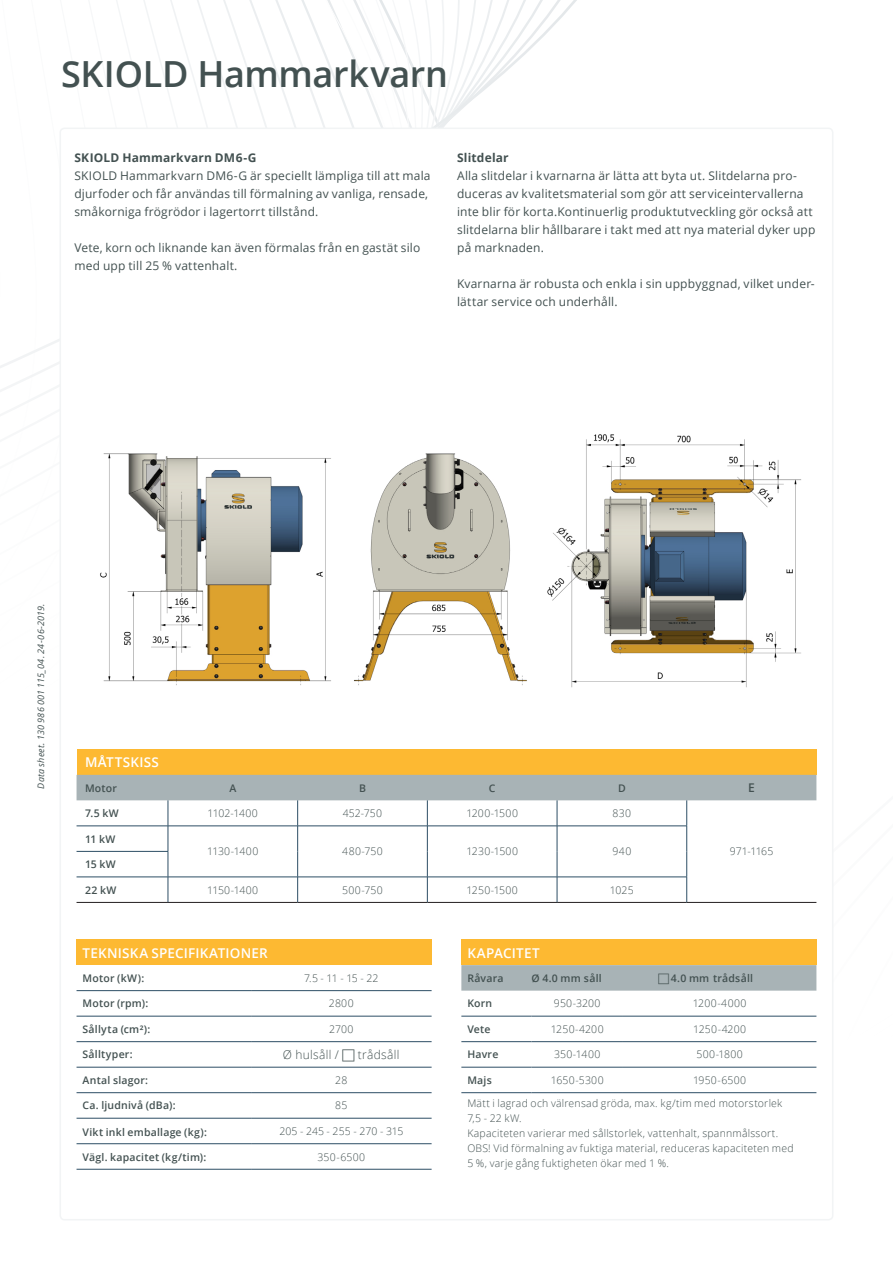
<style>
.page{position:relative;width:893px;height:1263px;background:#fff}
.page>*{position:absolute;margin:0;border:0;box-sizing:border-box;transform-origin:0 0}
.headline_2{font:600 36px "Open Sans";letter-spacing:-.005em;color:#435151}
.table_top_white_text{font:600 13.5px "Open Sans";letter-spacing:.015em;color:#fff}
.body_text{font:12px/18px "Open Sans";letter-spacing:.015em;color:#435151}
.t1{font:300 12px "Open Sans";letter-spacing:.025em;color:#435151}
.table_headline{font:600 12px "Open Sans";color:#435151}
.table_body_text{font:300 10.5px/15px "Open Sans";letter-spacing:.02em;color:#435151}
.table_headline-2{font:600 10.5px "Open Sans";letter-spacing:.02em;color:#435151}
.table_body_text-2{font:300 10.5px "Open Sans";letter-spacing:-.005em;color:#435151}
.table_body_text-3{font:300 10.5px "Open Sans";letter-spacing:.04em;color:#435151}
.table_body_text-4{font:300 10.5px "Open Sans";letter-spacing:-.015em;color:#435151}
.all_rights_reserved{font:italic 9px "Open Sans";letter-spacing:.02em;color:#435151}
.s1{font-weight:700}
</style>
<div class="page">
<svg style="left:264px;top:0;width:313px;height:128px"></svg>
<img style="left:100px;top:434px;width:702px;height:254px">
<div style="left:77px;top:939px;width:355px;height:26px;background:#fdb932"></div>
<hr style="left:77px;top:990px;width:174px;height:1px;background:#2d4e65">
<hr style="left:77px;top:1016px;width:174px;height:1px;background:#2d4e65">
<hr style="left:251px;top:990px;width:181px;height:1px;background:#2d4e65">
<hr style="left:251px;top:1016px;width:181px;height:1px;background:#2d4e65">
<hr style="left:77px;top:1041px;width:174px;height:1px;background:#2d4e65">
<hr style="left:251px;top:1041px;width:181px;height:1px;background:#2d4e65">
<hr style="left:77px;top:1067px;width:174px;height:1px;background:#2d4e65">
<hr style="left:251px;top:1067px;width:181px;height:1px;background:#2d4e65">
<hr style="left:77px;top:1092px;width:174px;height:1px;background:#2d4e65">
<hr style="left:251px;top:1092px;width:181px;height:1px;background:#2d4e65">
<hr style="left:77px;top:1118px;width:174px;height:1px;background:#2d4e65">
<hr style="left:251px;top:1118px;width:181px;height:1px;background:#2d4e65">
<hr style="left:77px;top:1143px;width:174px;height:1px;background:#2d4e65">
<hr style="left:251px;top:1143px;width:181px;height:1px;background:#2d4e65">
<hr style="left:77px;top:1169px;width:174px;height:1px;background:#2d4e65">
<hr style="left:251px;top:1169px;width:181px;height:1px;background:#2d4e65">
<div style="left:461px;top:939px;width:355px;height:26px;background:#fdb932"></div>
<hr style="left:531px;top:1016px;width:92px;height:1px;background:#2d4e65">
<hr style="left:623px;top:1016px;width:193px;height:1px;background:#2d4e65">
<hr style="left:531px;top:1041px;width:92px;height:1px;background:#2d4e65">
<hr style="left:623px;top:1041px;width:193px;height:1px;background:#2d4e65">
<hr style="left:531px;top:1067px;width:92px;height:1px;background:#2d4e65">
<hr style="left:623px;top:1067px;width:193px;height:1px;background:#2d4e65">
<hr style="left:461px;top:1016px;width:70px;height:1px;background:#2d4e65">
<hr style="left:461px;top:1041px;width:70px;height:1px;background:#2d4e65">
<hr style="left:461px;top:1067px;width:70px;height:1px;background:#2d4e65">
<hr style="left:461px;top:1092px;width:70px;height:1px;background:#2d4e65">
<hr style="left:531px;top:1092px;width:92px;height:1px;background:#2d4e65">
<hr style="left:623px;top:1092px;width:193px;height:1px;background:#2d4e65">
<div style="left:77px;top:749px;width:739px;height:26px;background:#fdb932"></div>
<hr style="left:168px;top:902px;width:130px;height:1px;background:#231f20">
<hr style="left:298px;top:902px;width:129px;height:1px;background:#231f20">
<hr style="left:427px;top:902px;width:130px;height:1px;background:#231f20">
<hr style="left:687px;top:902px;width:129px;height:1px;background:#231f20">
<hr style="left:77px;top:902px;width:91px;height:1px;background:#231f20">
<hr style="left:557px;top:902px;width:130px;height:1px;background:#231f20">
<svg style="left:77px;top:775px;width:739px;height:127px"></svg>
<svg style="left:461px;top:965px;width:355px;height:26px;background:#a9b4b7"></svg>
<p class="headline_2" style="left:61px;top:49px;width:389px">SKIOLD Hammarkvarn</p>
<p class="body_text" style="left:74px;top:148px;width:358px"><span class="s1">SKIOLD Hammarkvarn DM6-G<br></span>SKIOLD Hammarkvarn DM6-G är speciellt lämpliga till att mala djurfoder och får användas till förmalning av vanliga, rensade, småkorniga frögrödor i lagertorrt tillstånd.</p>
<p class="body_text" style="left:74px;top:238px;width:347px">Vete, korn och liknande kan även förmalas från en gastät silo med upp till 25 % vattenhalt.</p>
<p class="body_text" style="left:457px;top:148px;width:360px"><span class="s1">Slitdelar<br></span>Alla slitdelar i kvarnarna är lätta att byta ut. Slitdelarna pro&shy;duceras av kvalitetsmaterial som gör att serviceintervallerna inte blir för korta.Kontinuerlig produktutveckling gör också att slitdelarna blir hållbarare i takt med att nya material dyker upp på marknaden.</p>
<p class="body_text" style="left:457px;top:274px;width:359px">Kvarnarna är robusta och enkla i sin uppbyggnad, vilket under&shy;lättar service och underhåll.</p>
<p class="all_rights_reserved" style="left:35px;top:789px;width:186px;rotate:-90deg">Data sheet. 130 986 001 115_04. 24-06-2019.</p>
<p class="table_top_white_text" style="left:85px;top:753px;width:75px">MÅTTSKISS</p>
<p class="table_headline-2" style="left:85px;top:781px;width:33px">Motor</p>
<p class="table_headline-2" style="left:229px;top:781px;width:8px">A</p>
<p class="table_headline-2" style="left:359px;top:781px;width:8px">B</p>
<p class="table_headline-2" style="left:489px;top:781px;width:8px">C</p>
<p class="table_headline-2" style="left:618px;top:781px;width:9px">D</p>
<p class="table_headline" style="left:748px;top:780px;width:8px">E</p>
<p class="table_headline-2" style="left:85px;top:806px;width:35px">7.5 kW</p>
<p class="table_body_text-4" style="left:208px;top:806px;width:52px">1102-1400</p>
<p class="table_body_text" style="left:343px;top:805px;width:41px">452-750</p>
<p class="table_body_text" style="left:466px;top:805px;width:53px">1200-1500</p>
<p class="table_body_text" style="left:613px;top:805px;width:20px">830</p>
<p class="table_headline-2" style="left:85px;top:832px;width:32px">11 kW</p>
<p class="table_body_text-2" style="left:207px;top:844px;width:53px">1130-1400</p>
<p class="table_body_text" style="left:342px;top:844px;width:42px">480-750</p>
<p class="table_body_text" style="left:466px;top:844px;width:53px">1230-1500</p>
<p class="table_body_text" style="left:612px;top:844px;width:20px">940</p>
<p class="table_headline-2" style="left:85px;top:857px;width:32px">15 kW</p>
<p class="table_headline-2" style="left:85px;top:883px;width:33px">22 kW</p>
<p class="table_body_text-2" style="left:207px;top:883px;width:52px">1150-1400</p>
<p class="table_body_text" style="left:342px;top:882px;width:42px">500-750</p>
<p class="table_body_text" style="left:466px;top:882px;width:53px">1250-1500</p>
<p class="table_body_text" style="left:610px;top:882px;width:25px">1025</p>
<p class="table_body_text" style="left:730px;top:844px;width:45px">971-1165</p>
<p class="table_top_white_text" style="left:83px;top:943px;width:187px">TEKNISKA SPECIFIKATIONER</p>
<p class="table_headline-2" style="left:83px;top:971px;width:63px">Motor (kW):</p>
<p class="table_headline-2" style="left:83px;top:996px;width:67px">Motor (rpm):</p>
<p class="table_headline-2" style="left:83px;top:1022px;width:69px">Sållyta (cm²):</p>
<p class="table_headline-2" style="left:83px;top:1047px;width:52px">Sålltyper:</p>
<p class="t1" style="left:283px;top:1047px;width:58px">Ø hulsåll /</p>
<p class="t1" style="left:358px;top:1047px;width:43px">trådsåll</p>
<p class="table_headline-2" style="left:83px;top:1073px;width:67px">Antal slagor:</p>
<p class="table_headline-2" style="left:83px;top:1098px;width:95px">Ca. ljudnivå (dBa):</p>
<p class="table_headline-2" style="left:83px;top:1124px;width:126px">Vikt inkl emballage (kg):</p>
<p class="table_headline-2" style="left:83px;top:1149px;width:125px">Vägl. kapacitet (kg/tim):</p>
<p class="table_body_text" style="left:304px;top:970px;width:76px">7.5 - 11 - 15 - 22</p>
<p class="table_body_text" style="left:329px;top:996px;width:26px">2800</p>
<p class="table_body_text" style="left:329px;top:1021px;width:26px">2700</p>
<p class="table_body_text" style="left:335px;top:1072px;width:14px">28</p>
<p class="table_body_text" style="left:335px;top:1098px;width:14px">85</p>
<p class="table_body_text" style="left:279px;top:1123px;width:126px">205 - 245 - 255 - 270 - 315</p>
<p class="table_body_text" style="left:317px;top:1149px;width:49px">350-6500</p>
<p class="table_top_white_text" style="left:467px;top:943px;width:74px">KAPACITET</p>
<p class="table_headline-2" style="left:467px;top:971px;width:38px">Råvara</p>
<p class="table_headline-2" style="left:467px;top:996px;width:26px">Korn</p>
<p class="table_headline-2" style="left:467px;top:1022px;width:25px">Vete</p>
<p class="table_headline-2" style="left:467px;top:1047px;width:33px">Havre</p>
<p class="table_headline-2" style="left:467px;top:1073px;width:26px">Majs</p>
<p class="table_body_text" style="left:467px;top:1095px;width:328px">Mätt i lagrad och välrensad gröda, max. kg/tim med motorstorlek 7,5 - 22 kW.<br>Kapaciteten varierar med sållstorlek, vattenhalt, spannmålssort.<br>OBS! Vid förmalning av fuktiga material, reduceras kapaciteten med 5 %, varje gång fuktigheten ökar med 1 %.</p>
<p class="table_headline-2" style="left:531px;top:971px;width:72px">Ø 4.0 mm såll</p>
<p class="table_headline-2" style="left:671px;top:971px;width:84px">4.0 mm trådsåll</p>
<p class="table_body_text" style="left:554px;top:996px;width:48px">950-3200</p>
<p class="table_body_text-3" style="left:693px;top:996px;width:55px">1200-4000</p>
<p class="table_body_text" style="left:551px;top:1021px;width:54px">1250-4200</p>
<p class="table_body_text" style="left:693px;top:1021px;width:54px">1250-4200</p>
<p class="table_body_text" style="left:554px;top:1047px;width:48px">350-1400</p>
<p class="table_body_text" style="left:696px;top:1047px;width:48px">500-1800</p>
<p class="table_body_text" style="left:551px;top:1072px;width:54px">1650-5300</p>
<p class="table_body_text" style="left:693px;top:1072px;width:55px">1950-6500</p>
</div>
